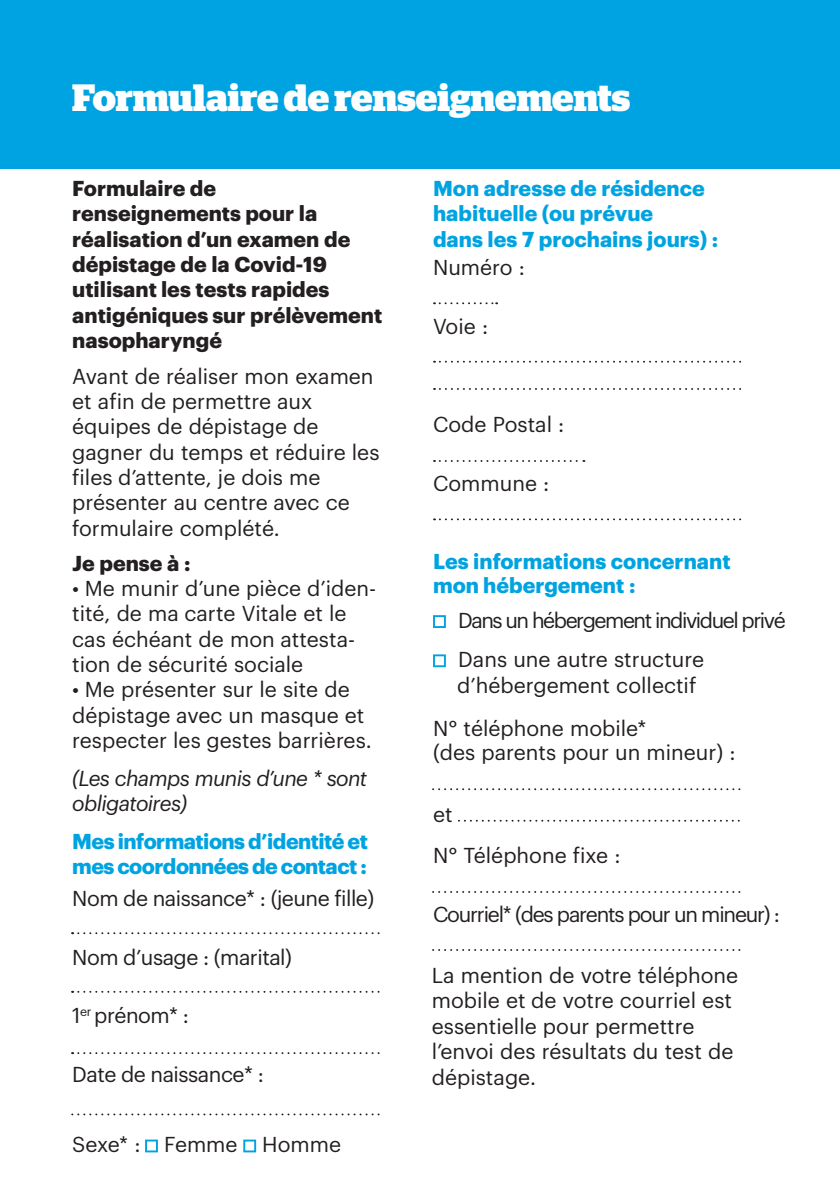
<style>
.page{position:relative;width:840px;height:1191px;background:#fff}
.page>*{position:absolute;margin:0;border:0;box-sizing:border-box;transform-origin:0 0}
.t1{font:700 38px "Stag";color:#fff}
.t2{font:21.2px/25.4px "Graphik";color:#231f20}
.t3{font:700 21.2px/25.4px "Graphik";color:#231f20}
.t4{font:700 21.2px/25.4px "Graphik";color:#00a3e1}
.t5{font:21.2px "Graphik";letter-spacing:-.025em;color:#231f20}
.t6{font:21.2px/39.2px "Graphik";letter-spacing:-.07em;color:#231f20}
.t7{font:700 21.2px/25.4px "Graphik";letter-spacing:-.025em;color:#00a3e1}
.t8{font:italic 21.2px/25.4px "Graphik";letter-spacing:-.03em;color:#231f20}
.t9{font:21.2px "Graphik";letter-spacing:-.055em;color:#231f20}
</style>
<div class="page">
<div style="left:0;top:0;width:839px;height:168px;background:#00a3e1"></div>
<div style="left:145px;top:1139px;width:13px;height:13px;border:2px solid #00a3e1"></div>
<div style="left:243px;top:1139px;width:13px;height:13px;border:2px solid #00a3e1"></div>
<div style="left:433px;top:615px;width:12px;height:13px;border:2px solid #00a3e1"></div>
<div style="left:433px;top:654px;width:12px;height:13px;border:2px solid #00a3e1"></div>
<svg style="left:72px;top:932px;width:308px;height:2px"></svg>
<svg style="left:434px;top:302px;width:63px;height:2px"></svg>
<svg style="left:72px;top:990px;width:308px;height:2px"></svg>
<svg style="left:434px;top:361px;width:308px;height:2px"></svg>
<svg style="left:72px;top:1113px;width:308px;height:2px"></svg>
<svg style="left:72px;top:1052px;width:308px;height:2px"></svg>
<svg style="left:434px;top:460px;width:150px;height:2px"></svg>
<svg style="left:434px;top:518px;width:308px;height:2px"></svg>
<svg style="left:433px;top:788px;width:308px;height:2px"></svg>
<svg style="left:433px;top:891px;width:308px;height:2px"></svg>
<svg style="left:433px;top:949px;width:308px;height:2px"></svg>
<svg style="left:458px;top:819px;width:282px;height:2px"></svg>
<svg style="left:434px;top:388px;width:308px;height:2px"></svg>
<h1 class="t1" style="left:72px;top:76px;width:559px">Formulaire de renseignements</h1>
<p class="t3" style="left:72px;top:173px;width:311px">Formulaire de renseignements pour la réalisation d’un examen de dépistage de la Covid-19 utilisant les tests rapides antigéniques sur prélèvement nasopharyngé</p>
<p class="t2" style="left:72px;top:361px;width:309px">Avant de réaliser mon examen et afin de permettre aux équipes de dépistage de gagner du temps et réduire les files d’attente, je dois me présenter au centre avec ce formulaire complété.</p>
<p class="t3" style="left:72px;top:548px;width:120px">Je pense à :</p>
<p class="t2" style="left:72px;top:574px;width:305px">• Me munir d’une pièce d’iden&shy;tité, de ma carte Vitale et le cas échéant de mon attesta&shy;tion de sécurité sociale</p>
<p class="t2" style="left:72px;top:675px;width:301px">• Me présenter sur le site de dépistage avec un masque et respecter les gestes barrières.</p>
<p class="t8" style="left:72px;top:763px;width:296px">(Les champs munis d’une * sont obligatoires)</p>
<p class="t7" style="left:72px;top:826px;width:297px">Mes informations d’identité et mes coordonnées de contact :</p>
<p class="t5" style="left:72px;top:882px;width:303px">Nom de naissance* : (jeune fille)</p>
<p class="t5" style="left:72px;top:941px;width:221px">Nom d’usage : (marital)</p>
<p class="t2" style="left:72px;top:1001px;width:118px">1<sup>er</sup> prénom* :</p>
<p class="t5" style="left:72px;top:1058px;width:193px">Date de naissance* :</p>
<p class="t2" style="left:72px;top:1130px;width:270px">Sexe* : Femme Homme</p>
<p class="t4" style="left:433px;top:173px;width:286px">Mon adresse de résidence habituelle (ou prévue<br>dans les 7 prochains jours) :</p>
<p class="t2" style="left:433px;top:253px;width:93px">Numéro :</p>
<p class="t2" style="left:433px;top:312px;width:57px">Voie :</p>
<p class="t2" style="left:433px;top:410px;width:133px">Code Postal :</p>
<p class="t2" style="left:433px;top:468px;width:118px">Commune :</p>
<p class="t4" style="left:433px;top:548px;width:299px;line-height:23.4px">Les informations concernant mon hébergement :</p>
<p class="t6" style="left:458px;top:599px;width:329px">Dans un hébergement individuel privé<br>Dans une autre structure</p>
<p class="t2" style="left:433px;top:661px;width:264px;line-height:43.4px;text-indent:24px">d’hébergement collectif<br>N° téléphone mobile*</p>
<p class="t2" style="left:433px;top:737px;width:304px">(des parents pour un mineur) :</p>
<p class="t2" style="left:433px;top:792px;width:189px;line-height:41.2px">et<br>N° Téléphone fixe :</p>
<p class="t9" style="left:433px;top:898px;width:348px">Courriel* (des parents pour un mineur) :</p>
<p class="t2" style="left:431px;top:961px;width:307px">La mention de votre téléphone mobile et de votre courriel est essentielle pour permettre l’envoi des résultats du test de dépistage.</p>
</div>
